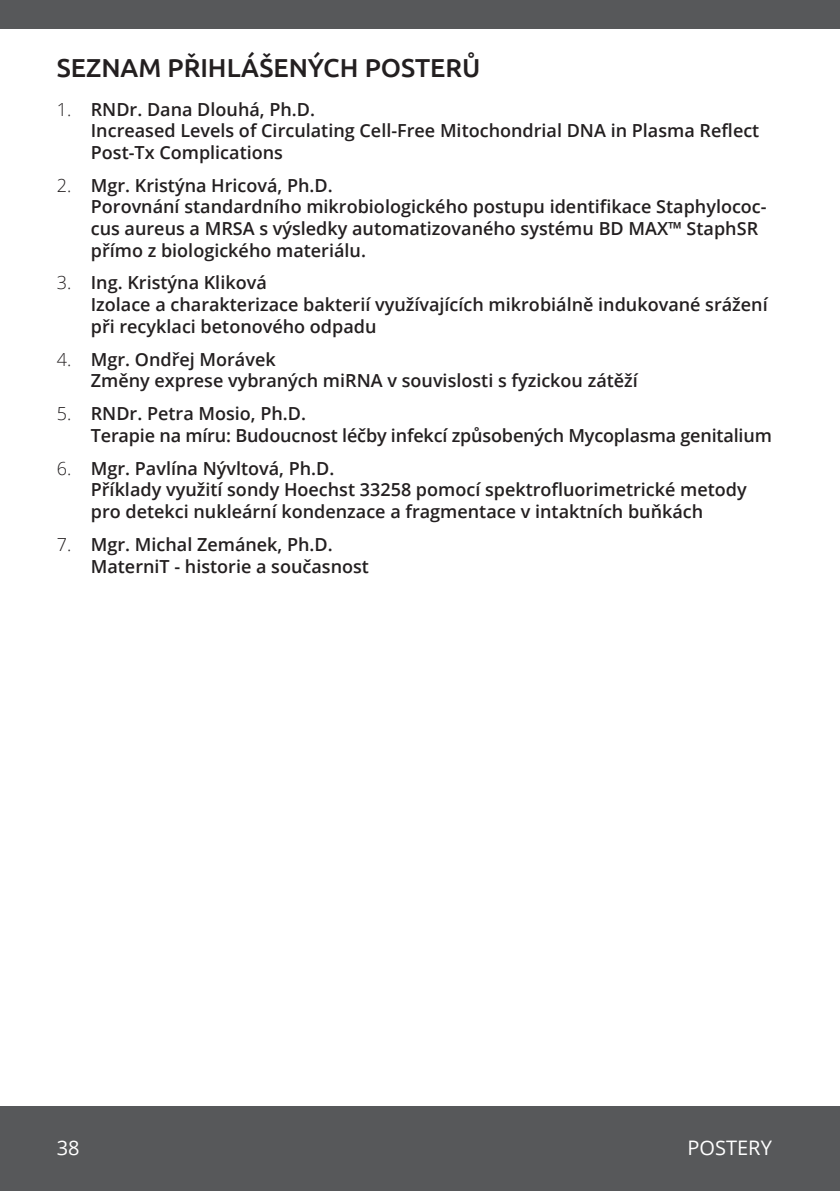
<style>
.page{position:relative;width:840px;height:1191px;background:#fff}
.page>*{position:absolute;margin:0;border:0;box-sizing:border-box;transform-origin:0 0}
.obsah-nadpis{font:500 26px "Ubuntu";color:#231f20}
.t1{font:20px "Open Sans";color:#fff}
.Paragraph_Style_20{font:600 18px/21.6px "Open Sans";color:#231f20}
.s1{font-weight:300}
</style>
<div class="page">
<hr style="left:839px;top:1106px;width:1px;height:85px;background:#57585a">
<div style="left:0;top:1106px;width:839px;height:85px;background:#57585a"></div>
<div style="left:0;top:0;width:839px;height:28px;background:#57585a"></div>
<p class="obsah-nadpis" style="left:57px;top:51px;width:425px">SEZNAM PŘIHLÁŠENÝCH POSTERŮ</p>
<p class="Paragraph_Style_20" style="left:91px;top:98px;width:669px;text-indent:-34px"><span class="s1">1.</span> RNDr. Dana Dlouhá, Ph.D.<br>Increased Levels of Circulating Cell-Free Mitochondrial DNA in Plasma Reflect<br>Post-Tx Complications</p>
<p class="Paragraph_Style_20" style="left:91px;top:174px;width:677px;text-indent:-34px"><span class="s1">2.</span> Mgr. Kristýna Hricová, Ph.D.<br>Porovnání standardního mikrobiologického postupu identifikace Staphylococ&shy;cus aureus a MRSA s výsledky automatizovaného systému BD MAX™ StaphSR přímo z biologického materiálu.</p>
<p class="Paragraph_Style_20" style="left:91px;top:272px;width:678px;text-indent:-34px"><span class="s1">3.</span> Ing. Kristýna Kliková<br>Izolace a charakterizace bakterií využívajících mikrobiálně indukované srážení při recyklaci betonového odpadu</p>
<p class="Paragraph_Style_20" style="left:91px;top:348px;width:548px;text-indent:-34px"><span class="s1">4.</span> Mgr. Ondřej Morávek<br>Změny exprese vybraných miRNA v souvislosti s fyzickou zátěží</p>
<p class="Paragraph_Style_20" style="left:91px;top:402px;width:682px;text-indent:-34px"><span class="s1">5.</span> RNDr. Petra Mosio, Ph.D.<br>Terapie na míru: Budoucnost léčby infekcí způsobených Mycoplasma genitalium</p>
<p class="Paragraph_Style_20" style="left:91px;top:457px;width:657px;text-indent:-34px"><span class="s1">6.</span> Mgr. Pavlína Nývltová, Ph.D.<br>Příklady využití sondy Hoechst 33258 pomocí spektrofluorimetrické metody pro detekci nukleární kondenzace a fragmentace v intaktních buňkách</p>
<p class="Paragraph_Style_20" style="left:91px;top:533px;width:279px;text-indent:-34px"><span class="s1">7.</span> Mgr. Michal Zemánek, Ph.D.<br>MaterniT - historie a současnost</p>
<p class="t1" style="left:57px;top:1134px;width:24px">38</p>
<p class="t1" style="left:687px;top:1134px;width:86px">POSTERY</p>
</div>
